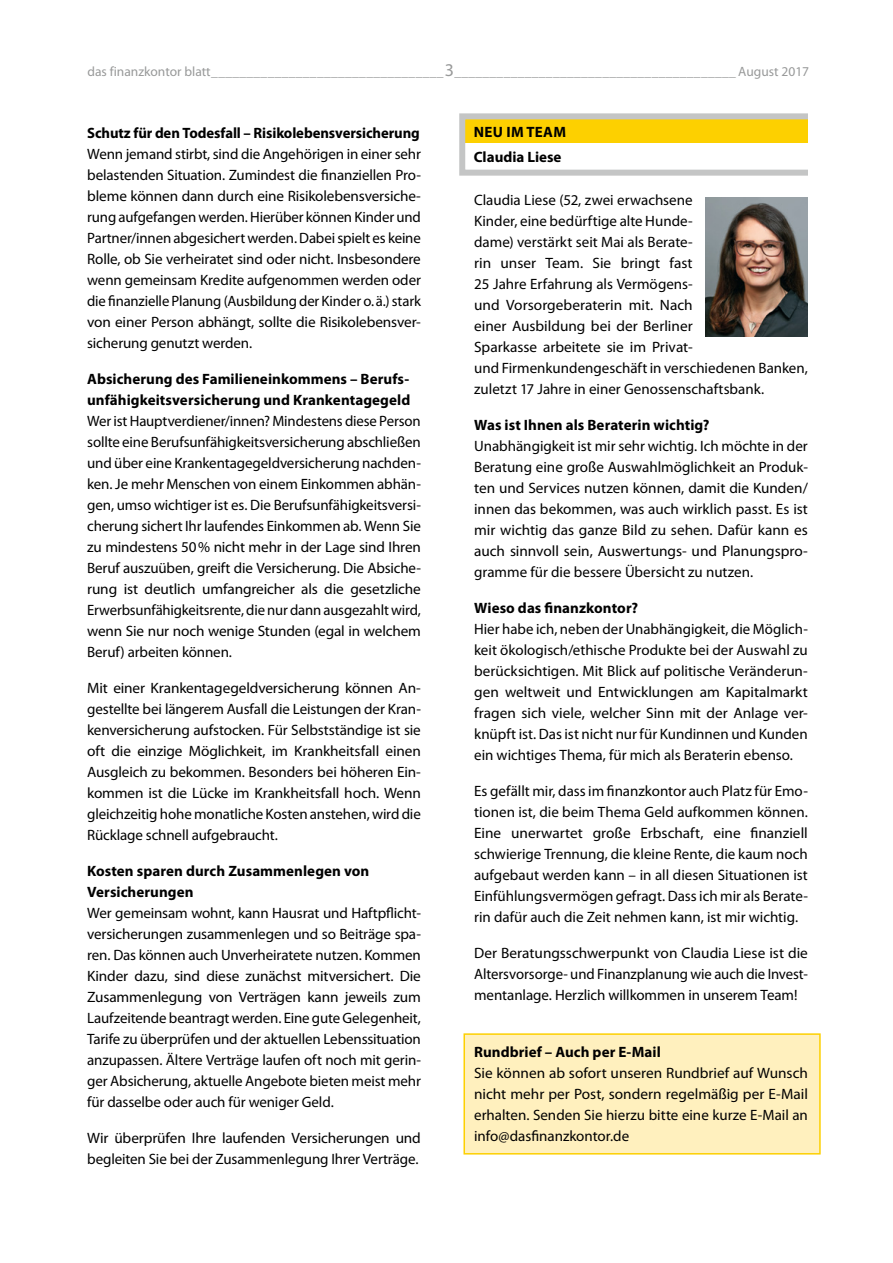
<style>
.page{position:relative;width:893px;height:1263px;background:#fff}
.page>*{position:absolute;margin:0;border:0;box-sizing:border-box;transform-origin:0 0}
.t1{font:15px/21px "Myriad Pro";letter-spacing:-.005em;color:#000;text-align:justify}
.t2{font:700 15px/21px "Myriad Pro";letter-spacing:.005em;color:#000}
.t3{font:13.5px "Myriad Pro";color:#989999}
.s1{font-size:18px}
</style>
<div class="page">
<div style="left:463px;top:1033px;width:358px;height:121px;background:#fff0be;border:2px solid #fdd000"></div>
<div style="left:464px;top:116px;width:354px;height:27px;background:#fdd000"></div>
<div style="left:459px;top:113px;width:379px;height:63px;border:6px solid #c4c5c5"></div>
<div style="left:808px;top:109px;width:44px;height:78px;background:#fff"></div>
<img style="left:705px;top:197px;width:103px;height:140px">
<p class="t3" style="left:88px;top:63px;width:723px">das finanzkontor blatt_________________________________<span class="s1">3</span>________________________________________ August 2017</p>
<p class="t2" style="left:87px;top:122px;width:334px">Schutz für den Todesfall – Risikolebensversicherung</p>
<p class="t1" style="left:87px;top:143px;width:335px">Wenn jemand stirbt, sind die Angehörigen in einer sehr belastenden Situation. Zumindest die finanziellen Pro&shy;bleme können dann durch eine Risikolebensversiche&shy;rung aufgefangen werden. Hierüber können Kinder und Partner/innen abgesichert werden. Dabei spielt es keine Rolle, ob Sie verheiratet sind oder nicht. Insbesondere wenn gemeinsam Kredite aufgenommen werden oder die finanzielle Planung (Ausbildung der Kinder o.ä.) stark von einer Person abhängt, sollte die Risikolebensver&shy;sicherung genutzt werden.</p>
<p class="t2" style="left:87px;top:368px;width:325px">Absicherung des Familieneinkommens – Berufs&shy;unfähigkeitsversicherung und Krankentagegeld</p>
<p class="t1" style="left:87px;top:410px;width:335px">Wer ist Hauptverdiener/innen? Mindestens diese Person sollte eine Berufsunfähigkeitsversicherung abschließen und über eine Krankentagegeldversicherung nachden&shy;ken. Je mehr Menschen von einem Einkommen abhän&shy;gen, umso wichtiger ist es. Die Berufsunfähigkeitsversi&shy;cherung sichert Ihr laufendes Einkommen ab. Wenn Sie zu mindestens 50% nicht mehr in der Lage sind Ihren Beruf auszuüben, greift die Versicherung. Die Absiche&shy;rung ist deutlich umfangreicher als die gesetzliche Erwerbsunfähigkeitsrente, die nur dann ausgezahlt wird, wenn Sie nur noch wenige Stunden (egal in welchem Beruf) arbeiten können.</p>
<p class="t1" style="left:87px;top:677px;width:335px">Mit einer Krankentagegeldversicherung können An&shy;gestellte bei längerem Ausfall die Leistungen der Kran&shy;kenversicherung aufstocken. Für Selbstständige ist sie oft die einzige Möglichkeit, im Krankheitsfall einen Ausgleich zu bekommen. Besonders bei höheren Ein&shy;kommen ist die Lücke im Krankheitsfall hoch. Wenn gleichzeitig hohe monatliche Kosten anstehen, wird die Rücklage schnell aufgebraucht.</p>
<p class="t2" style="left:87px;top:860px;width:284px">Kosten sparen durch Zusammenlegen von<br>Versicherungen</p>
<p class="t1" style="left:87px;top:902px;width:335px">Wer gemeinsam wohnt, kann Hausrat und Haftpflicht&shy;versicherungen zusammenlegen und so Beiträge spa&shy;ren. Das können auch Unverheiratete nutzen. Kommen Kinder dazu, sind diese zunächst mitversichert. Die Zusammenlegung von Verträgen kann jeweils zum Laufzeitende beantragt werden. Eine gute Gelegenheit, Tarife zu überprüfen und der aktuellen Lebenssituation anzupassen. Ältere Verträge laufen oft noch mit gerin&shy;ger Absicherung, aktuelle Angebote bieten meist mehr für dasselbe oder auch für weniger Geld.</p>
<p class="t1" style="left:87px;top:1127px;width:335px">Wir überprüfen Ihre laufenden Versicherungen und begleiten Sie bei der Zusammenlegung Ihrer Verträge.</p>
<p class="t2" style="left:474px;top:118px;width:94px;line-height:25.5px">neu im Team<br>Claudia Liese</p>
<p class="t1" style="left:474px;top:189px;width:335px;text-align:left">Claudia Liese (52, zwei erwachsene<br>Kinder, eine bedürftige alte Hunde-<br>dame) verstärkt seit Mai als Berate-<br>rin unser Team. Sie bringt fast<br>25 Jahre Erfahrung als Vermögens-<br>und Vorsorgeberaterin mit. Nach<br>einer Ausbildung bei der Berliner<br>Sparkasse arbeitete sie im Privat-<br>und Firmenkundengeschäft in verschiedenen Banken, zuletzt 17 Jahre in einer Genossenschaftsbank.</p>
<p class="t2" style="left:474px;top:414px;width:237px">Was ist Ihnen als Beraterin wichtig?</p>
<p class="t1" style="left:474px;top:435px;width:335px">Unabhängigkeit ist mir sehr wichtig. Ich möchte in der Beratung eine große Auswahlmöglichkeit an Produk&shy;ten und Services nutzen können, damit die Kunden/ innen das bekommen, was auch wirklich passt. Es ist mir wichtig das ganze Bild zu sehen. Dafür kann es auch sinnvoll sein, Auswertungs- und Planungspro&shy;gramme für die bessere Übersicht zu nutzen.</p>
<p class="t2" style="left:474px;top:597px;width:165px">Wieso das finanzkontor?</p>
<p class="t1" style="left:474px;top:618px;width:335px">Hier habe ich, neben der Unabhängigkeit, die Möglich&shy;keit ökologisch/ethische Produkte bei der Auswahl zu berücksichtigen. Mit Blick auf politische Veränderun&shy;gen weltweit und Entwicklungen am Kapitalmarkt fragen sich viele, welcher Sinn mit der Anlage ver&shy;knüpft ist. Das ist nicht nur für Kundinnen und Kunden ein wichtiges Thema, für mich als Beraterin ebenso.</p>
<p class="t1" style="left:474px;top:780px;width:335px">Es gefällt mir, dass im finanzkontor auch Platz für Emo&shy;tionen ist, die beim Thema Geld aufkommen können.<br>Eine unerwartet große Erbschaft, eine finanziell schwierige Trennung, die kleine Rente, die kaum noch aufgebaut werden kann – in all diesen Situationen ist Einfühlungsvermögen gefragt. Dass ich mir als Berate&shy;rin dafür auch die Zeit nehmen kann, ist mir wichtig.</p>
<p class="t1" style="left:474px;top:942px;width:335px">Der Beratungsschwerpunkt von Claudia Liese ist die Altersvorsorge- und Finanzplanung wie auch die Invest&shy;mentanlage. Herzlich willkommen in unserem Team!</p>
<p class="t2" style="left:474px;top:1041px;width:188px">Rundbrief – Auch per E-Mail</p>
<p class="t1" style="left:474px;top:1062px;width:335px">Sie können ab sofort unseren Rundbrief auf Wunsch nicht mehr per Post, sondern regelmäßig per E-Mail erhalten. Senden Sie hierzu bitte eine kurze E-Mail an info@dasfinanzkontor.de</p>
</div>
